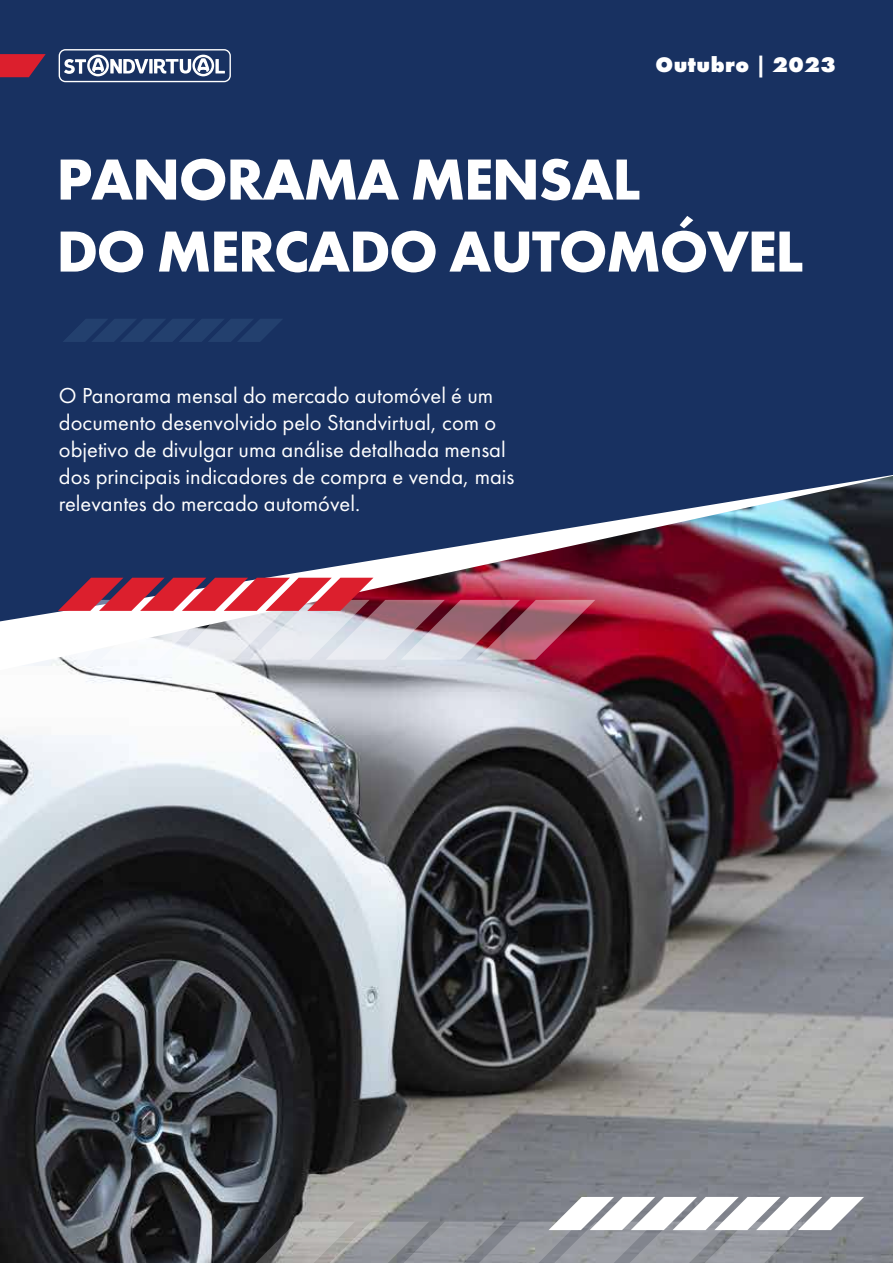
<style>
.page{position:relative;width:893px;height:1263px;background:#fff}
.page>*{position:absolute;margin:0;border:0;box-sizing:border-box;transform-origin:0 0}
.t1{font:700 60px/72px "Futura PT";letter-spacing:-.025em;color:#fff}
.t2{font:22.5px/27px "Futura PT";color:#fff}
.t3{font:800 21.9px "Futura PT";letter-spacing:.025em;color:#fff}
</style>
<div class="page">
<div style="left:0;top:0;width:893px;height:1095px;background:#183161"></div>
<img style="left:0;top:476px;width:893px;height:787px">
<svg style="left:0;top:54px;width:46px;height:23px"></svg>
<svg style="left:59px;top:49px;width:172px;height:33px"></svg>
<svg style="left:237px;top:1197px;width:627px;height:66px"></svg>
<svg style="left:63px;top:319px;width:219px;height:23px"></svg>
<svg style="left:27px;top:578px;width:568px;height:82px;background:#c68b98"></svg>
<p class="t3" style="left:655px;top:51px;width:182px">Outubro | 2023</p>
<h1 class="t1" style="left:56px;top:142px;width:749px">PANORAMA MENSAL<br>DO MERCADO AUTOMÓVEL</h1>
<p class="t2" style="left:59px;top:382px;width:457px">O Panorama mensal do mercado automóvel é um documento desenvolvido pelo Standvirtual, com o objetivo de divulgar uma análise detalhada mensal dos principais indicadores de compra e venda, mais relevantes do mercado automóvel.</p>
</div>
